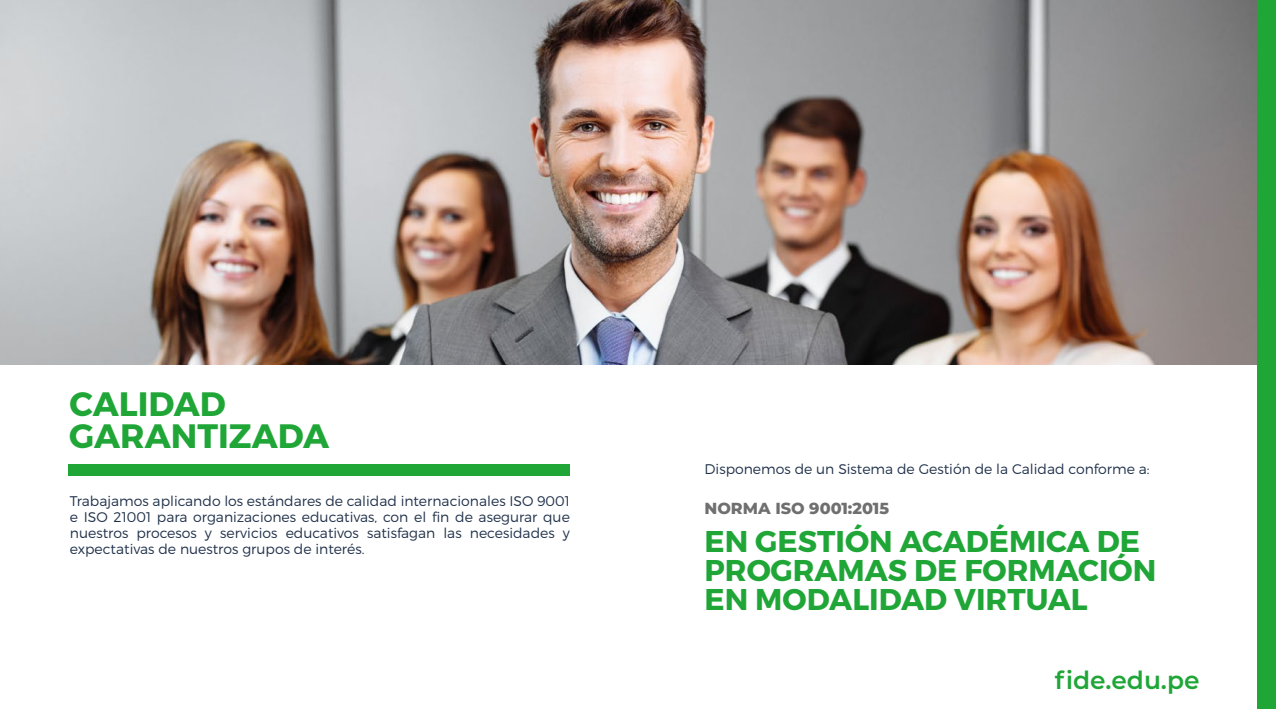
<style>
.page{position:relative;width:1276px;height:709px;background:#fff}
.page>*{position:absolute;margin:0;border:0;box-sizing:border-box;transform-origin:0 0}
.t1{font:700 33.8px/32.3px "Montserrat";color:#1fa637}
.t2{font:700 30px/28.7px "Montserrat";color:#1fa637}
.t3{font:600 24.9px "Montserrat";color:#1fa637}
.t4{font:800 16px "Montserrat";color:#706f6f}
.t5{font:300 14px/16px "Montserrat";color:#20314a;text-align:justify}
</style>
<div class="page">
<img style="left:0;top:0;width:1257px;height:365px">
<div style="left:1257px;top:0;width:19px;height:709px;background:#1fa637"></div>
<div style="left:68px;top:464px;width:502px;height:12px;background:#1fa637"></div>
<h1 class="t1" style="left:69px;top:388px;width:261px">CALIDAD<br>GARANTIZADA</h1>
<p class="t5" style="left:70px;top:492px;width:501px">Trabajamos aplicando los estándares de calidad internacionales ISO 9001 e ISO 21001 para organizaciones educativas, con el fin de asegurar que nuestros procesos y servicios educativos satisfagan las necesidades y expectativas de nuestros grupos de interés.</p>
<p class="t5" style="left:704px;top:460px;width:446px">Disponemos de un Sistema de Gestión de la Calidad conforme a:</p>
<p class="t4" style="left:704px;top:497px;width:186px">NORMA ISO 9001:2015</p>
<h2 class="t2" style="left:704px;top:527px;width:453px">EN GESTIÓN ACADÉMICA DE<br>PROGRAMAS DE FORMACIÓN<br>EN MODALIDAD VIRTUAL</h2>
<h3 class="t3" style="left:1054px;top:662px;width:146px">fide.edu.pe</h3>
</div>
